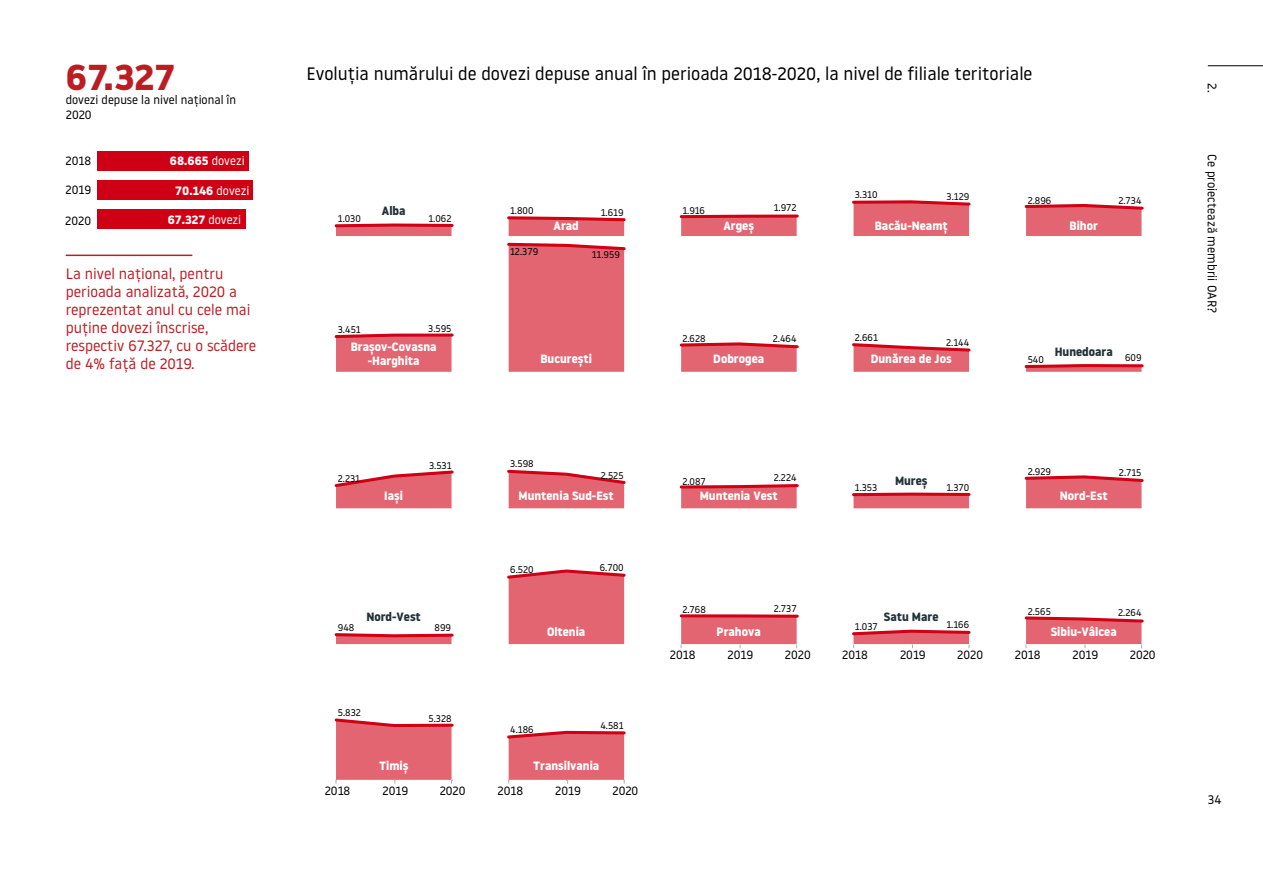
<style>
.page{position:relative;width:1263px;height:893px;background:#fff}
.page>*{position:absolute;margin:0;border:0;box-sizing:border-box;transform-origin:0 0}
.t1{font:700 36px "Noway";color:#bc1d23}
.t2{font:18px "Noway";color:#000}
.t3{font:15px/18px "Noway";color:#bc1d23}
.t4{font:12.45px "Noway";color:#000}
.t5{font:700 12px/14.4px "Noway";color:#fff;text-align:center}
.t6{font:12px/14.4px "Noway";color:#000}
.t7{font:700 12px "Noway";color:#223239}
.t8{font:9.75px "Noway";color:#000}
.s1{font-weight:400}
</style>
<div class="page">
<div style="left:98px;top:210px;width:148px;height:19px;background:#cf0015"></div>
<div style="left:98px;top:181px;width:155px;height:19px;background:#cf0015"></div>
<div style="left:98px;top:151px;width:151px;height:19px;background:#cf0015"></div>
<hr style="left:1208px;top:65px;width:55px;height:1px;background:#000">
<hr style="left:66px;top:255px;width:126px;height:1px;background:#bc1d23">
<svg style="left:1024px;top:204px;width:120px;height:32px;background:#e16571"></svg>
<svg style="left:334px;top:223px;width:120px;height:13px;background:#e05b68"></svg>
<svg style="left:679px;top:214px;width:120px;height:22px;background:#e1616d"></svg>
<svg style="left:852px;top:200px;width:119px;height:36px;background:#e16470"></svg>
<svg style="left:334px;top:333px;width:120px;height:39px;background:#e26672"></svg>
<svg style="left:507px;top:216px;width:119px;height:156px;background:#e36e7a"></svg>
<svg style="left:679px;top:342px;width:120px;height:30px;background:#e26773"></svg>
<svg style="left:852px;top:343px;width:119px;height:29px;background:#e36f7a"></svg>
<svg style="left:334px;top:470px;width:120px;height:38px"></svg>
<svg style="left:507px;top:469px;width:119px;height:39px;background:#e4747f"></svg>
<svg style="left:679px;top:484px;width:120px;height:24px;background:#e1636f"></svg>
<svg style="left:852px;top:492px;width:119px;height:16px;background:#e05d6a"></svg>
<svg style="left:1024px;top:475px;width:120px;height:33px;background:#e26874"></svg>
<svg style="left:334px;top:633px;width:120px;height:11px"></svg>
<svg style="left:507px;top:569px;width:119px;height:75px;background:#e36b76"></svg>
<svg style="left:1024px;top:364px;width:120px;height:8px"></svg>
<svg style="left:334px;top:718px;width:120px;height:66px;background:#e57983"></svg>
<svg style="left:507px;top:730px;width:119px;height:54px;background:#e4747f"></svg>
<svg style="left:679px;top:614px;width:120px;height:34px;background:#e4747f"></svg>
<svg style="left:852px;top:629px;width:119px;height:19px"></svg>
<svg style="left:1024px;top:616px;width:120px;height:32px"></svg>
<h1 class="t1" style="left:66px;top:57px;width:111px">67.327</h1>
<p class="t6" style="left:66px;top:93px;width:172px">dovezi depuse la nivel național în<br>2020</p>
<p class="t6" style="left:65px;top:153px;width:27px">2018</p>
<p class="t6" style="left:65px;top:182px;width:27px">2019</p>
<p class="t6" style="left:65px;top:213px;width:27px">2020</p>
<p class="t5" style="left:170px;top:153px;width:76px">68.665 <span class="s1">dovezi</span></p>
<p class="t5" style="left:175px;top:184px;width:75px">70.146 <span class="s1">dovezi</span></p>
<p class="t5" style="left:168px;top:213px;width:75px">67.327 <span class="s1">dovezi</span></p>
<h3 class="t3" style="left:66px;top:264px;width:192px">La nivel național, pentru perioada analizată, 2020 a reprezentat anul cu cele mai puține dovezi înscrise, respectiv 67.327, cu o scădere de 4% față de 2019.</h3>
<h2 class="t2" style="left:306px;top:61px;width:727px">Evoluția numărului de dovezi depuse anual în perioada 2018-2020, la nivel de filiale teritoriale</h2>
<p class="t7" style="left:382px;top:204px;width:25px">Alba</p>
<p class="t8" style="left:338px;top:212px;width:25px">1.030</p>
<p class="t8" style="left:428px;top:212px;width:25px">1.062</p>
<p class="t8" style="left:510px;top:203px;width:25px">1.800</p>
<p class="t8" style="left:601px;top:206px;width:24px">1.619</p>
<p class="t8" style="left:682px;top:204px;width:24px">1.916</p>
<p class="t8" style="left:774px;top:201px;width:24px">1.972</p>
<p class="t8" style="left:855px;top:188px;width:24px">3.310</p>
<p class="t8" style="left:946px;top:190px;width:24px">3.129</p>
<p class="t8" style="left:1028px;top:194px;width:25px">2.896</p>
<p class="t8" style="left:1118px;top:194px;width:25px">2.734</p>
<p class="t5" style="left:554px;top:219px;width:27px">Arad</p>
<p class="t5" style="left:723px;top:219px;width:32px">Argeș</p>
<p class="t5" style="left:875px;top:219px;width:74px">Bacău-Neamț</p>
<p class="t5" style="left:1069px;top:219px;width:30px">Bihor</p>
<p class="t8" style="left:510px;top:245px;width:29px">12.379</p>
<p class="t8" style="left:592px;top:248px;width:30px">11.959</p>
<p class="t8" style="left:338px;top:323px;width:24px">3.451</p>
<p class="t8" style="left:428px;top:322px;width:25px">3.595</p>
<p class="t8" style="left:682px;top:332px;width:25px">2.628</p>
<p class="t8" style="left:773px;top:332px;width:25px">2.464</p>
<p class="t8" style="left:855px;top:331px;width:25px">2.661</p>
<p class="t8" style="left:946px;top:336px;width:25px">2.144</p>
<p class="t5" style="left:351px;top:339px;width:87px">Brașov-Covasna -Harghita</p>
<p class="t5" style="left:540px;top:352px;width:53px">București</p>
<p class="t5" style="left:713px;top:352px;width:52px">Dobrogea</p>
<p class="t5" style="left:871px;top:352px;width:82px">Dunărea de Jos</p>
<p class="t8" style="left:338px;top:472px;width:24px">2.231</p>
<p class="t8" style="left:429px;top:459px;width:24px">3.531</p>
<p class="t8" style="left:510px;top:457px;width:25px">3.598</p>
<p class="t8" style="left:601px;top:469px;width:24px">2.525</p>
<p class="t8" style="left:682px;top:475px;width:25px">2.087</p>
<p class="t8" style="left:774px;top:471px;width:24px">2.224</p>
<p class="t5" style="left:384px;top:488px;width:20px">Iași</p>
<p class="t5" style="left:518px;top:488px;width:97px">Muntenia Sud-Est</p>
<p class="t5" style="left:700px;top:488px;width:79px">Muntenia Vest</p>
<p class="t8" style="left:510px;top:563px;width:25px">6.520</p>
<p class="t8" style="left:600px;top:561px;width:25px">6.700</p>
<p class="t7" style="left:366px;top:610px;width:56px">Nord-Vest</p>
<p class="t8" style="left:338px;top:621px;width:18px">948</p>
<p class="t8" style="left:435px;top:621px;width:18px">899</p>
<p class="t8" style="left:682px;top:603px;width:25px">2.768</p>
<p class="t8" style="left:774px;top:601px;width:24px">2.737</p>
<p class="t5" style="left:547px;top:624px;width:40px">Oltenia</p>
<p class="t5" style="left:717px;top:624px;width:46px">Prahova</p>
<p class="t7" style="left:895px;top:473px;width:34px">Mureș</p>
<p class="t8" style="left:855px;top:481px;width:24px">1.353</p>
<p class="t8" style="left:946px;top:481px;width:24px">1.370</p>
<p class="t7" style="left:884px;top:610px;width:56px">Satu Mare</p>
<p class="t8" style="left:855px;top:620px;width:24px">1.037</p>
<p class="t8" style="left:946px;top:618px;width:24px">1.166</p>
<p class="t7" style="left:1055px;top:345px;width:60px">Hunedoara</p>
<p class="t8" style="left:1028px;top:353px;width:18px">540</p>
<p class="t8" style="left:1125px;top:351px;width:18px">609</p>
<p class="t8" style="left:1028px;top:465px;width:25px">2.929</p>
<p class="t8" style="left:1119px;top:466px;width:24px">2.715</p>
<p class="t5" style="left:1060px;top:488px;width:49px">Nord-Est</p>
<p class="t8" style="left:1028px;top:605px;width:25px">2.565</p>
<p class="t8" style="left:1118px;top:606px;width:25px">2.264</p>
<p class="t5" style="left:1051px;top:624px;width:68px">Sibiu-Vâlcea</p>
<p class="t8" style="left:338px;top:706px;width:25px">5.832</p>
<p class="t8" style="left:428px;top:712px;width:25px">5.328</p>
<p class="t8" style="left:510px;top:723px;width:25px">4.186</p>
<p class="t8" style="left:600px;top:719px;width:25px">4.581</p>
<p class="t5" style="left:379px;top:759px;width:31px">Timiș</p>
<p class="t5" style="left:533px;top:759px;width:68px">Transilvania</p>
<p class="t6" style="left:325px;top:783px;width:27px">2018</p>
<p class="t6" style="left:382px;top:783px;width:27px">2019</p>
<p class="t6" style="left:440px;top:783px;width:27px">2020</p>
<p class="t6" style="left:497px;top:783px;width:27px">2018</p>
<p class="t6" style="left:555px;top:783px;width:27px">2019</p>
<p class="t6" style="left:612px;top:783px;width:27px">2020</p>
<p class="t6" style="left:670px;top:647px;width:27px">2018</p>
<p class="t6" style="left:728px;top:647px;width:27px">2019</p>
<p class="t6" style="left:785px;top:647px;width:27px">2020</p>
<p class="t6" style="left:842px;top:647px;width:27px">2018</p>
<p class="t6" style="left:900px;top:647px;width:27px">2019</p>
<p class="t6" style="left:957px;top:647px;width:27px">2020</p>
<p class="t6" style="left:1015px;top:647px;width:27px">2018</p>
<p class="t6" style="left:1072px;top:647px;width:27px">2019</p>
<p class="t6" style="left:1130px;top:647px;width:27px">2020</p>
<p class="t4" style="left:1220px;top:83px;width:11px;rotate:90deg">2.</p>
<p class="t4" style="left:1220px;top:154px;width:160px;rotate:90deg">Ce proiectează membrii OAR?</p>
<p class="t4" style="left:1208px;top:791px;width:15px">34</p>
</div>
